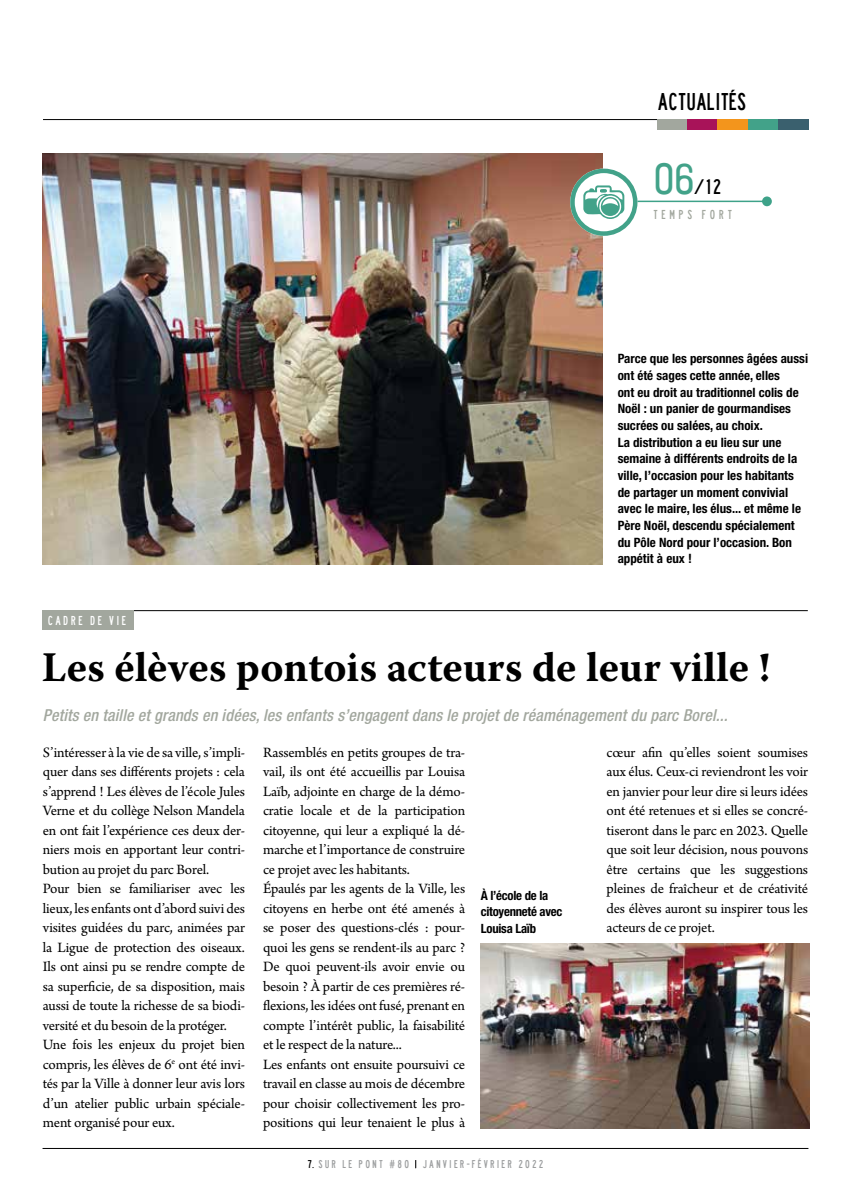
<style>
.page{position:relative;width:851px;height:1191px;background:#fff}
.page>*{position:absolute;margin:0;border:0;box-sizing:border-box;transform-origin:0 0}
.t1{font:700 42px "Warnock Pro";color:#000}
.t2{font:22.5px "lanea";color:#000}
.t3{font:19.5px "lanea";color:#000}
.t4{font:italic 500 condensed 16.5px "Helvetica Neue";letter-spacing:.01em;color:#a2a79e}
.t5{font:15px/19.5px "Arno Pro";letter-spacing:-.01em;color:#000}
.t6{font:700 condensed 12.9px/16.6px "Helvetica Neue";color:#000}
.t7{font:700 condensed 12.75px/16.6px "Helvetica Neue";letter-spacing:-.02em;color:#000}
.t8{font:12px "lanea";letter-spacing:.2em;color:#fff}
.t9{font:12px "lanea";letter-spacing:.3em;color:#a2a79e}
.t10{font:10.5px "lanea";letter-spacing:.2em;color:#9c9e9f}
.s1{font-family:"Tower Print US";font-size:39.9px;color:#42a289}
.s2{color:#000}
</style>
<div class="page">
<hr style="left:43px;top:1148px;width:765px;height:1px;background:#000">
<hr style="left:43px;top:119px;width:764px;height:1px;background:#000">
<div style="left:657px;top:119px;width:30px;height:10px;background:#a2a79e"></div>
<div style="left:687px;top:119px;width:30px;height:10px;background:#a81359"></div>
<div style="left:717px;top:119px;width:30px;height:10px;background:#f3951c"></div>
<div style="left:747px;top:119px;width:31px;height:10px;background:#42a289"></div>
<div style="left:778px;top:119px;width:30px;height:10px;background:#3a606e"></div>
<img style="left:43px;top:154px;width:559px;height:410px">
<div style="left:762px;top:196px;width:9px;height:10px;background:#3ea289;border-radius:50%"></div>
<hr style="left:635px;top:201px;width:131px;height:1px;background:#3ea289">
<svg style="left:570px;top:169px;width:67px;height:67px"></svg>
<hr style="left:43px;top:610px;width:764px;height:1px;background:#000">
<div style="left:42px;top:610px;width:92px;height:19px;background:#a2a79e"></div>
<img style="left:480px;top:943px;width:329px;height:185px">
<h2 class="t2" style="left:657px;top:88px;width:90px">ACTUALITÉS</h2>
<h3 class="t3" style="left:653px;top:175px;width:69px"><span class="s1">06</span>/12</h3>
<p class="t9" style="left:653px;top:207px;width:80px">TEMPS FORT</p>
<p class="t8" style="left:48px;top:613px;width:80px">CADRE DE VIE</p>
<p class="t6" style="left:617px;top:350px;width:192px">Parce que les personnes âgées aussi ont été sages cette année, elles<br>ont eu droit au traditionnel colis de<br>Noël : un panier de gourmandises sucrées ou salées, au choix.<br>La distribution a eu lieu sur une semaine à différents endroits de la ville, l’occasion pour les habitants de partager un moment convivial avec le maire, les élus... et même le<br>Père Noël, descendu spécialement du Pôle Nord pour l’occasion. Bon appétit à eux !</p>
<h1 class="t1" style="left:42px;top:642px;width:729px">Les élèves pontois acteurs de leur ville !</h1>
<p class="t4" style="left:43px;top:705px;width:686px">Petits en taille et grands en idées, les enfants s’engagent dans le projet de réaménagement du parc Borel...</p>
<p class="t5" style="left:43px;top:743px;width:204px">S’intéresser à la vie de sa ville, s’impli&shy;quer dans ses différents projets : cela s’apprend ! Les élèves de l’école Jules Verne et du collège Nelson Mandela en ont fait l’expérience ces deux der&shy;niers mois en apportant leur contri&shy;bution au projet du parc Borel.<br>Pour bien se familiariser avec les lieux, les enfants ont d’abord suivi des visites guidées du parc, animées par la Ligue de protection des oiseaux.<br>Ils ont ainsi pu se rendre compte de sa superficie, de sa disposition, mais aussi de toute la richesse de sa biodi&shy;versité et du besoin de la protéger.<br>Une fois les enjeux du projet bien compris, les élèves de 6<sup>e</sup> ont été invi&shy;tés par la Ville à donner leur avis lors d’un atelier public urbain spéciale&shy;ment organisé pour eux.</p>
<p class="t5" style="left:263px;top:743px;width:204px">Rassemblés en petits groupes de tra&shy;vail, ils ont été accueillis par Louisa Laïb, adjointe en charge de la démo&shy;cratie locale et de la participation citoyenne, qui leur a expliqué la dé&shy;marche et l’importance de construire ce projet avec les habitants.<br>Épaulés par les agents de la Ville, les citoyens en herbe ont été amenés à se poser des questions-clés : pour&shy;quoi les gens se rendent-ils au parc ?<br>De quoi peuvent-ils avoir envie ou besoin ? À partir de ces premières ré&shy;flexions, les idées ont fusé, prenant en compte l’intérêt public, la faisabilité et le respect de la nature...<br>Les enfants ont ensuite poursuivi ce travail en classe au mois de décembre pour choisir collectivement les pro&shy;positions qui leur tenaient le plus à</p>
<p class="t5" style="left:606px;top:743px;width:203px;text-align:justify">cœur afin qu’elles soient soumises aux élus. Ceux-ci reviendront les voir en janvier pour leur dire si leurs idées ont été retenues et si elles se concré&shy;tiseront dans le parc en 2023. Quelle que soit leur décision, nous pouvons être certains que les suggestions pleines de fraîcheur et de créativité des élèves auront su inspirer tous les acteurs de ce projet.</p>
<p class="t7" style="left:480px;top:886px;width:83px">À l’école de la citoyenneté avec<br>Louisa Laïb</p>
<p class="t10" style="left:307px;top:1157px;width:103px"><span class="s2">7.</span> SUR LE PONT #80</p>
<p class="t10" style="left:422px;top:1157px;width:123px">JANVIER-FÉVRIER 2022</p>
</div>
